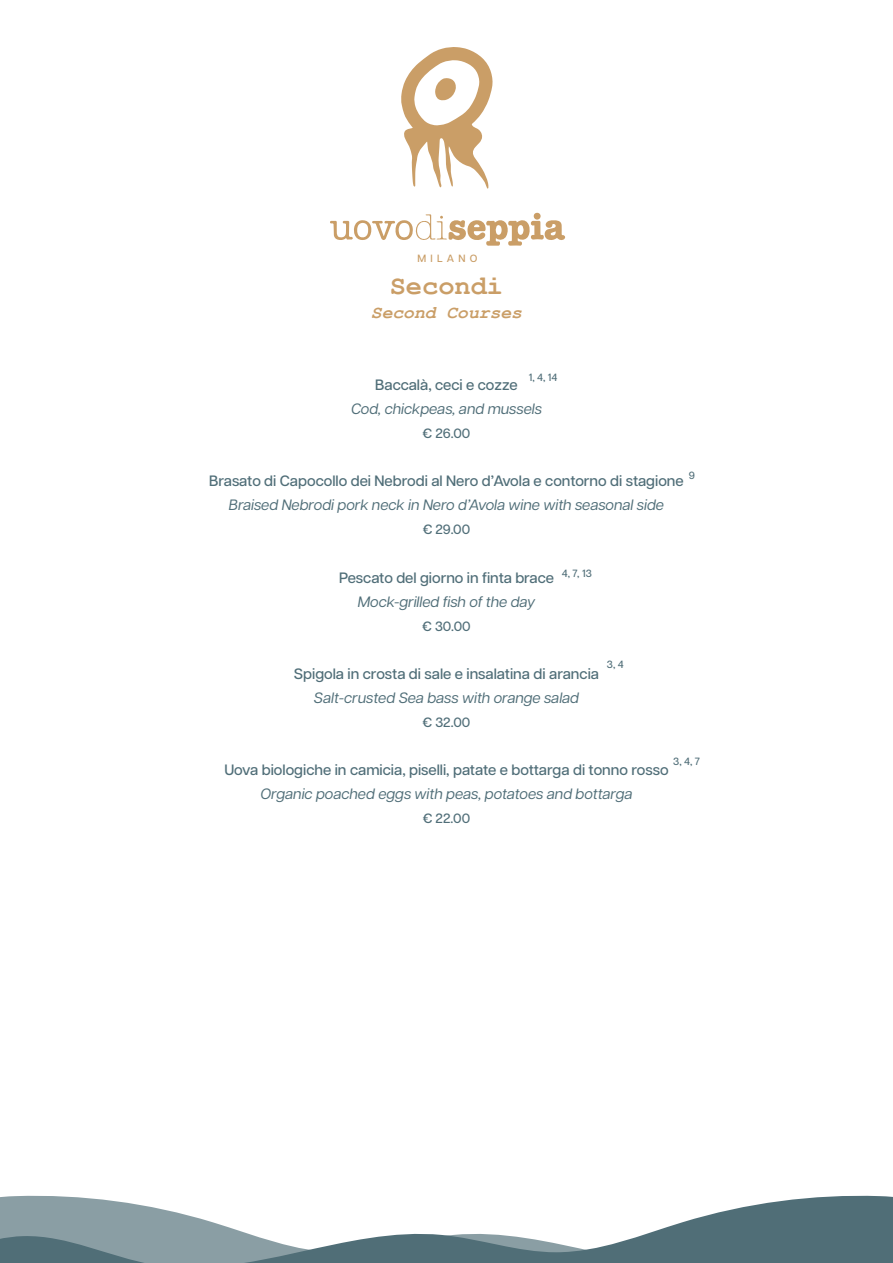
<style>
.page{position:relative;width:893px;height:1263px;background:#fff}
.page>*{position:absolute;margin:0;border:0;box-sizing:border-box;transform-origin:0 0}
.t1{font:700 27px "Courier New";color:#ca9e67}
.t2{font:italic 700 18px "Courier New";color:#ca9e67}
.t3{font:500 15px "Articulat CF";color:#506e78}
.t4{font:italic 15px "Articulat CF";color:#506e78}
.t5{font:500 13.5px "Articulat CF";color:#506e78}
.t6{font:500 10.5px "Articulat CF";color:#506e78}
.t7{font:500 10.5px "Articulat CF";letter-spacing:.4em;color:#ca9e67}
</style>
<div class="page">
<svg style="left:0;top:1195px;width:893px;height:68px"></svg>
<svg style="left:330px;top:214px;width:235px;height:32px"></svg>
<svg style="left:401px;top:47px;width:92px;height:142px"></svg>
<p class="t7" style="left:418px;top:251px;width:61px">MILANO</p>
<h1 class="t1" style="left:390px;top:269px;width:115px">Secondi</h1>
<p class="t2" style="left:371px;top:300px;width:153px">Second Courses</p>
<p class="t6" style="left:529px;top:369px;width:30px">1, 4, 14</p>
<p class="t3" style="left:375px;top:374px;width:144px">Baccalà, ceci e cozze</p>
<p class="t4" style="left:351px;top:398px;width:192px">Cod, chickpeas, and mussels</p>
<p class="t5" style="left:423px;top:424px;width:49px">€ 26.00</p>
<p class="t3" style="left:209px;top:470px;width:476px">Brasato di Capocollo dei Nebrodi al Nero d’Avola e contorno di stagione</p>
<p class="t4" style="left:229px;top:494px;width:437px">Braised Nebrodi pork neck in Nero d’Avola wine with seasonal side</p>
<p class="t5" style="left:423px;top:520px;width:49px">€ 29.00</p>
<p class="t3" style="left:339px;top:566px;width:216px">Pescato del giorno in finta brace</p>
<p class="t4" style="left:358px;top:590px;width:179px">Mock-grilled fish of the day</p>
<p class="t5" style="left:422px;top:616px;width:50px">€ 30.00</p>
<p class="t3" style="left:294px;top:662px;width:307px">Spigola in crosta di sale e insalatina di arancia</p>
<p class="t4" style="left:314px;top:686px;width:267px">Salt-crusted Sea bass with orange salad</p>
<p class="t5" style="left:423px;top:712px;width:49px">€ 32.00</p>
<p class="t3" style="left:224px;top:758px;width:446px">Uova biologiche in camicia, piselli, patate e bottarga di tonno rosso</p>
<p class="t4" style="left:260px;top:782px;width:374px">Organic poached eggs with peas, potatoes and bottarga</p>
<p class="t5" style="left:423px;top:808px;width:49px">€ 22.00</p>
<p class="t6" style="left:689px;top:467px;width:8px">9</p>
<p class="t6" style="left:562px;top:566px;width:31px">4, 7, 13</p>
<p class="t6" style="left:607px;top:657px;width:18px">3, 4</p>
<p class="t6" style="left:673px;top:754px;width:28px">3, 4, 7</p>
</div>
